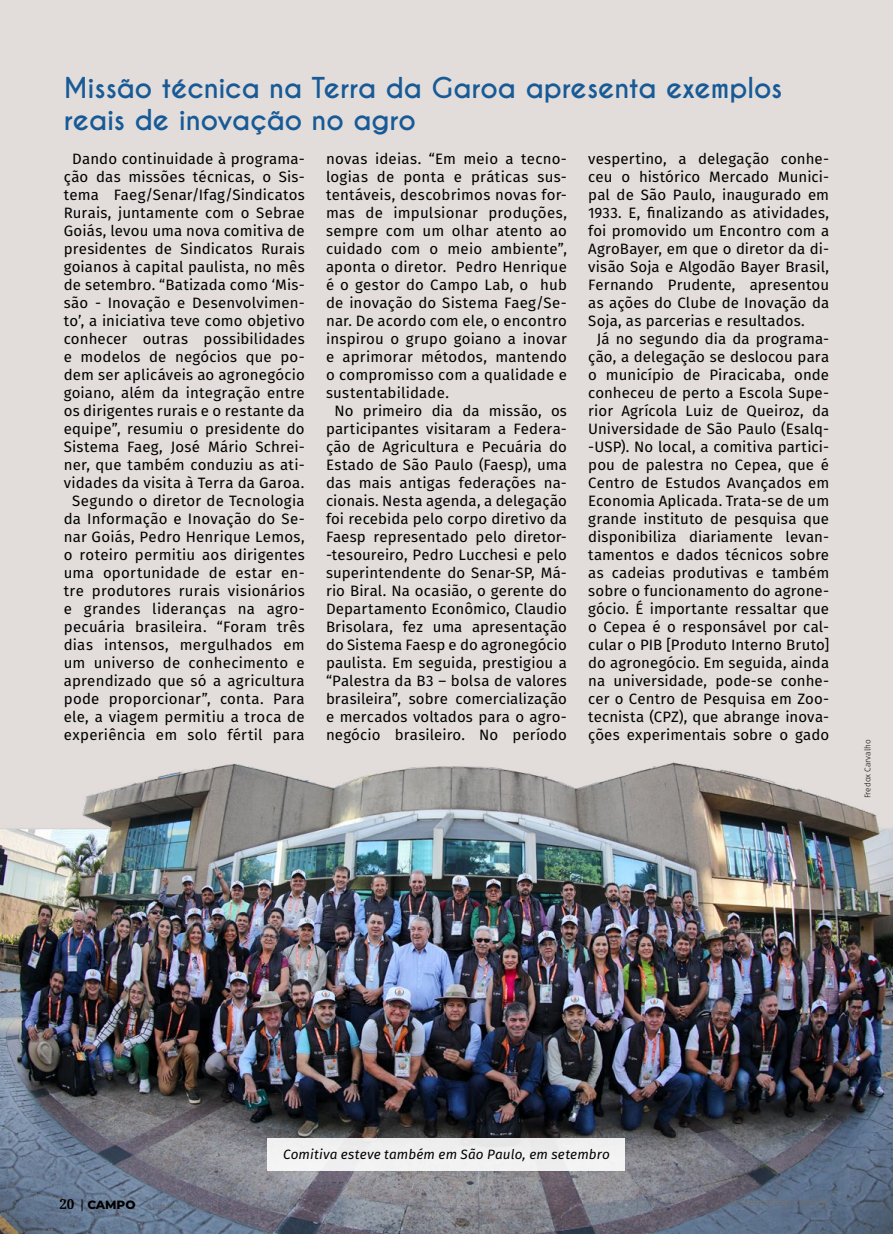
<style>
.page{position:relative;width:893px;height:1234px;background:#fff}
.page>*{position:absolute;margin:0;border:0;box-sizing:border-box;transform-origin:0 0}
.t1{font:700 27px/32.4px "Caviar Dreams";letter-spacing:-.01em;color:#175a96}
.t2{font:15px/18px "Fira Sans";letter-spacing:.01em;color:#000;text-align:center}
.t3{font:italic 13.5px "Fira Sans";letter-spacing:.01em;color:#000}
.t4{font:10.5px "EB Garamond 12";letter-spacing:-.01em;color:#6d6e71}
.t5{font:10.5px "Clan OSF News";letter-spacing:-.01em;color:#6d6e71}
.t6{font:300 8.25px "Fira Sans";color:#000}
.s1{font-family:"Droid Serif";font-weight:700;font-size:13.5px;color:#000}
.s2{font-family:"Clan OSF News";font-size:12px;color:#000}
.s3{font-family:"Montserrat";font-weight:800;font-size:12px;color:#000}
</style>
<div class="page">
<div style="left:0;top:0;width:893px;height:1233px;background:#e2dddb"></div>
<img style="left:0;top:762px;width:893px;height:471px">
<div style="left:268px;top:1137px;width:357px;height:32px;background:#f0f0f1"></div>
<h1 class="t1" style="left:64px;top:72px;width:720px">Missão técnica na Terra da Garoa apresenta exemplos reais de inovação no agro</h1>
<p class="t2" style="left:64px;top:149px;width:242px">Dando continuidade à programa&shy;ção das missões técnicas, o Sis&shy;tema Faeg/Senar/Ifag/Sindicatos<br>Rurais, juntamente com o Sebrae<br>Goiás, levou uma nova comitiva de presidentes de Sindicatos Rurais goianos à capital paulista, no mês de setembro. “Batizada como ‘Mis&shy;são - Inovação e Desenvolvimen&shy;to’, a iniciativa teve como objetivo conhecer outras possibilidades e modelos de negócios que po&shy;dem ser aplicáveis ao agronegócio goiano, além da integração entre os dirigentes rurais e o restante da equipe”, resumiu o presidente do<br>Sistema Faeg, José Mário Schrei&shy;ner, que também conduziu as ati&shy;vidades da visita à Terra da Garoa.<br>Segundo o diretor de Tecnologia da Informação e Inovação do Se&shy;nar Goiás, Pedro Henrique Lemos, o roteiro permitiu aos dirigentes uma oportunidade de estar en&shy;tre produtores rurais visionários e grandes lideranças na agro&shy;pecuária brasileira. “Foram três dias intensos, mergulhados em um universo de conhecimento e aprendizado que só a agricultura pode proporcionar”, conta. Para ele, a viagem permitiu a troca de experiência em solo fértil para</p>
<p class="t2" style="left:326px;top:149px;width:242px">novas ideias. “Em meio a tecno-</p>
<p class="t2" style="left:326px;top:167px;width:242px">logias de ponta e práticas sus-</p>
<p class="t2" style="left:326px;top:185px;width:242px">tentáveis, descobrimos novas for-</p>
<p class="t2" style="left:326px;top:203px;width:242px">mas de impulsionar produções,</p>
<p class="t2" style="left:326px;top:221px;width:242px">sempre com um olhar atento ao</p>
<p class="t2" style="left:326px;top:239px;width:242px">cuidado com o meio ambiente”,</p>
<p class="t2" style="left:326px;top:257px;width:242px">aponta o diretor. Pedro Henrique</p>
<p class="t2" style="left:326px;top:275px;width:242px">é o gestor do Campo Lab, o hub</p>
<p class="t2" style="left:326px;top:293px;width:242px">de inovação do Sistema Faeg/Se-</p>
<p class="t2" style="left:326px;top:311px;width:242px">nar. De acordo com ele, o encontro</p>
<p class="t2" style="left:326px;top:329px;width:242px">inspirou o grupo goiano a inovar</p>
<p class="t2" style="left:326px;top:347px;width:242px">e aprimorar métodos, mantendo</p>
<p class="t2" style="left:326px;top:365px;width:242px">o compromisso com a qualidade e</p>
<p class="t2" style="left:326px;top:383px;width:124px">sustentabilidade.</p>
<p class="t2" style="left:334px;top:401px;width:234px">No primeiro dia da missão, os</p>
<p class="t2" style="left:326px;top:419px;width:242px">participantes visitaram a Federa-</p>
<p class="t2" style="left:326px;top:437px;width:242px">ção de Agricultura e Pecuária do</p>
<p class="t2" style="left:326px;top:455px;width:242px">Estado de São Paulo (Faesp), uma</p>
<p class="t2" style="left:326px;top:473px;width:242px">das mais antigas federações na-</p>
<p class="t2" style="left:326px;top:491px;width:242px">cionais. Nesta agenda, a delegação</p>
<p class="t2" style="left:326px;top:509px;width:242px">foi recebida pelo corpo diretivo da</p>
<p class="t2" style="left:326px;top:527px;width:242px">Faesp representado pelo diretor-</p>
<p class="t2" style="left:326px;top:545px;width:242px">-tesoureiro, Pedro Lucchesi e pelo</p>
<p class="t2" style="left:326px;top:563px;width:242px">superintendente do Senar-SP, Má-</p>
<p class="t2" style="left:326px;top:581px;width:242px">rio Biral. Na ocasião, o gerente do</p>
<p class="t2" style="left:326px;top:599px;width:242px">Departamento Econômico, Claudio</p>
<p class="t2" style="left:326px;top:617px;width:242px">Brisolara, fez uma apresentação</p>
<p class="t2" style="left:326px;top:635px;width:242px">do Sistema Faesp e do agronegócio</p>
<p class="t2" style="left:326px;top:653px;width:242px">paulista. Em seguida, prestigiou a</p>
<p class="t2" style="left:326px;top:671px;width:242px">“Palestra da B3 – bolsa de valores</p>
<p class="t2" style="left:326px;top:689px;width:242px">brasileira”, sobre comercialização</p>
<p class="t2" style="left:326px;top:707px;width:242px">e mercados voltados para o agro-</p>
<p class="t2" style="left:326px;top:725px;width:242px">negócio brasileiro. No período</p>
<p class="t2" style="left:588px;top:149px;width:242px">vespertino, a delegação conhe-</p>
<p class="t2" style="left:588px;top:167px;width:242px">ceu o histórico Mercado Munici-</p>
<p class="t2" style="left:588px;top:185px;width:242px">pal de São Paulo, inaugurado em</p>
<p class="t2" style="left:588px;top:203px;width:242px">1933. E, finalizando as atividades,</p>
<p class="t2" style="left:588px;top:221px;width:242px">foi promovido um Encontro com a</p>
<p class="t2" style="left:588px;top:239px;width:242px">AgroBayer, em que o diretor da di-</p>
<p class="t2" style="left:588px;top:257px;width:242px">visão Soja e Algodão Bayer Brasil,</p>
<p class="t2" style="left:588px;top:275px;width:242px">Fernando Prudente, apresentou</p>
<p class="t2" style="left:588px;top:293px;width:242px">as ações do Clube de Inovação da</p>
<p class="t2" style="left:588px;top:311px;width:218px">Soja, as parcerias e resultados.</p>
<p class="t2" style="left:597px;top:329px;width:234px">Já no segundo dia da programa-</p>
<p class="t2" style="left:588px;top:347px;width:242px">ção, a delegação se deslocou para</p>
<p class="t2" style="left:588px;top:365px;width:242px">o município de Piracicaba, onde</p>
<p class="t2" style="left:588px;top:383px;width:242px">conheceu de perto a Escola Supe-</p>
<p class="t2" style="left:588px;top:401px;width:242px">rior Agrícola Luiz de Queiroz, da</p>
<p class="t2" style="left:588px;top:419px;width:242px">Universidade de São Paulo (Esalq-</p>
<p class="t2" style="left:588px;top:437px;width:242px">-USP). No local, a comitiva partici-</p>
<p class="t2" style="left:588px;top:455px;width:242px">pou de palestra no Cepea, que é</p>
<p class="t2" style="left:588px;top:473px;width:242px">Centro de Estudos Avançados em</p>
<p class="t2" style="left:588px;top:491px;width:242px">Economia Aplicada. Trata-se de um</p>
<p class="t2" style="left:588px;top:509px;width:242px">grande instituto de pesquisa que</p>
<p class="t2" style="left:588px;top:527px;width:242px">disponibiliza diariamente levan-</p>
<p class="t2" style="left:588px;top:545px;width:242px">tamentos e dados técnicos sobre</p>
<p class="t2" style="left:588px;top:563px;width:242px">as cadeias produtivas e também</p>
<p class="t2" style="left:588px;top:581px;width:242px">sobre o funcionamento do agrone-</p>
<p class="t2" style="left:588px;top:599px;width:242px">gócio. É importante ressaltar que</p>
<p class="t2" style="left:588px;top:617px;width:242px">o Cepea é o responsável por cal-</p>
<p class="t2" style="left:588px;top:635px;width:242px">cular o PIB [Produto Interno Bruto]</p>
<p class="t2" style="left:588px;top:653px;width:242px">do agronegócio. Em seguida, ainda</p>
<p class="t2" style="left:588px;top:671px;width:242px">na universidade, pode-se conhe-</p>
<p class="t2" style="left:588px;top:689px;width:242px">cer o Centro de Pesquisa em Zoo-</p>
<p class="t2" style="left:588px;top:707px;width:242px">tecnista (CPZ), que abrange inova-</p>
<p class="t2" style="left:588px;top:725px;width:242px">ções experimentais sobre o gado</p>
<p class="t6" style="left:862px;top:798px;width:60px;rotate:-90deg">Fredox Carvalho</p>
<p class="t3" style="left:283px;top:1144px;width:328px">Comitiva esteve também em São Paulo, em setembro</p>
<p class="t4" style="left:60px;top:1198px;width:148px"><span class="s1">20</span> <span class="s2">|</span> <span class="s3">CAMPO</span> Outubro/ 2023</p>
<p class="t5" style="left:731px;top:1195px;width:100px">sistemafaeg.com.br</p>
</div>
